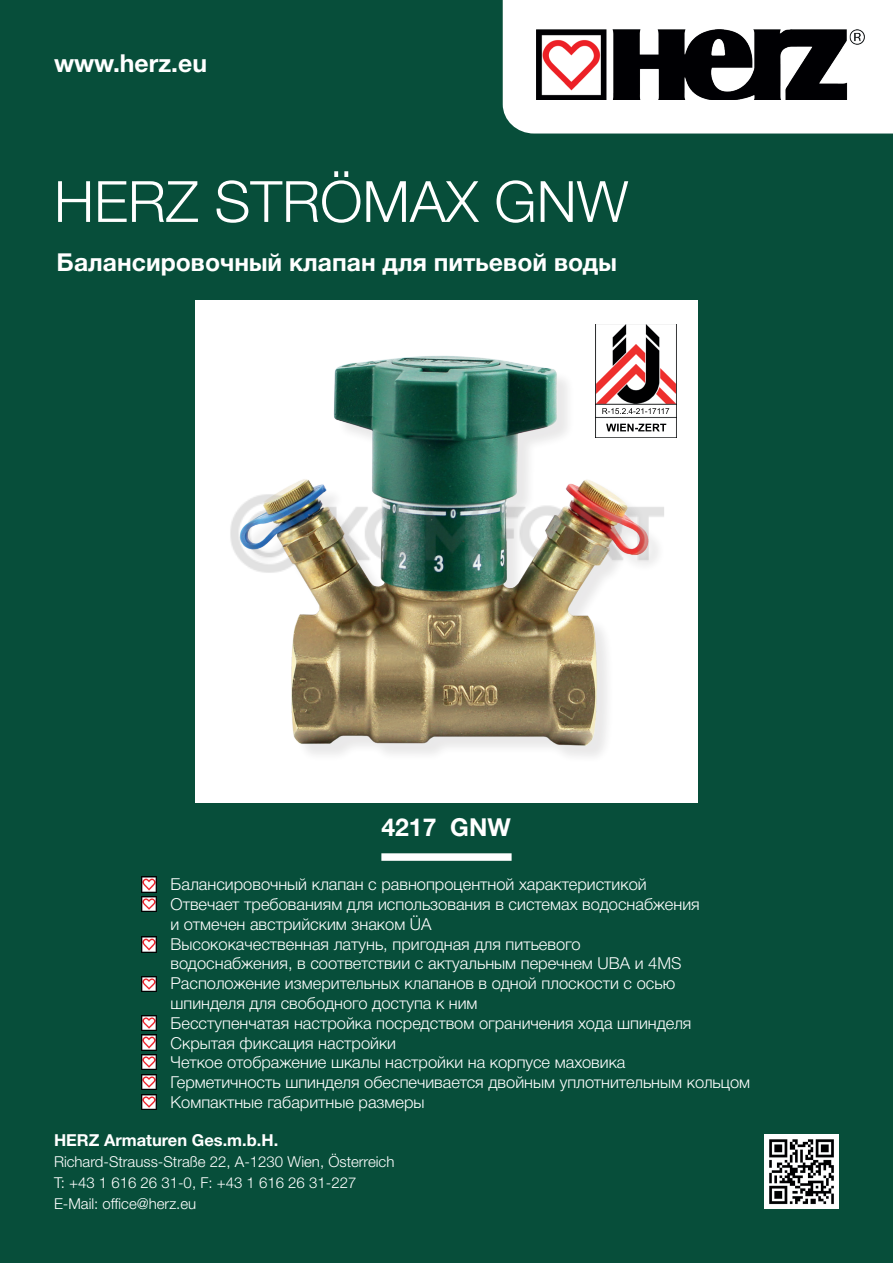
<style>
.page{position:relative;width:893px;height:1263px;background:#074e3a}
.page>*{position:absolute;margin:0;border:0;box-sizing:border-box;transform-origin:0 0}
.t1{font:300 57px "Helvetica Neue LT Std";color:#fff}
.t2{font:700 24.75px "Helvetica Neue Cyr";color:#fff}
.t3{font:700 24.75px "Helvetica Neue LT Std";color:#fff}
.t4{font:300 16.5px/19.8px "Helvetica Neue Cyr";color:#fff}
.t5{font:700 16.5px "Helvetica Neue LT Std";color:#fff}
.t6{font:300 15px/21px "Helvetica Neue LT Std";color:#fff}
.s1{font-family:"Helvetica Neue LT Std"}
</style>
<div class="page">
<div style="left:503px;top:0;width:390px;height:134px;background:#fff"></div>
<img style="left:536px;top:29px;width:328px;height:71px">
<img style="left:764px;top:1134px;width:75px;height:75px">
<div style="left:195px;top:300px;width:503px;height:503px;background:#fff"></div>
<div style="left:381px;top:853px;width:131px;height:8px;background:#fff"></div>
<img style="left:291px;top:355px;width:316px;height:401px">
<img style="left:595px;top:324px;width:81px;height:114px">
<img style="left:606px;top:424px;width:60px;height:7px">
<img style="left:602px;top:408px;width:67px;height:6px">
<img style="left:141px;top:877px;width:16px;height:15px">
<img style="left:141px;top:897px;width:16px;height:15px">
<img style="left:141px;top:937px;width:16px;height:15px">
<img style="left:141px;top:976px;width:16px;height:15px">
<img style="left:141px;top:1035px;width:16px;height:15px">
<img style="left:141px;top:1054px;width:16px;height:16px">
<img style="left:141px;top:1074px;width:16px;height:15px">
<img style="left:141px;top:1094px;width:16px;height:15px">
<img style="left:141px;top:1015px;width:16px;height:16px">
<img style="left:230px;top:485px;width:434px;height:98px">
<h2 class="t3" style="left:54px;top:48px;width:155px">www.herz.eu</h2>
<h1 class="t1" style="left:54px;top:167px;width:576px">HERZ STRÖMAX GNW</h1>
<h2 class="t2" style="left:57px;top:248px;width:562px">Балансировочный клапан для питьевой воды</h2>
<h2 class="t3" style="left:381px;top:812px;width:131px">4217 GNW</h2>
<p class="t4" style="left:144px;top:874px;width:505px">• Балансировочный клапан с равнопроцентной характеристикой</p>
<p class="t4" style="left:171px;top:894px;width:531px;text-indent:-27px">• Отвечает требованиям для использования в системах водоснабжения и отмечен австрийским знаком <span class="s1">Ü</span>A</p>
<p class="t4" style="left:171px;top:934px;width:522px;text-indent:-27px">• Высококачественная латунь, пригодная для питьевого водоснабжения, в соответствии с актуальным перечнем UBA и 4MS Расположение измерительных клапанов в одной плоскости с осью шпинделя для свободного доступа к ним<br>Бесступенчатая настройка посредством ограничения хода шпинделя</p>
<p class="t4" style="left:144px;top:1033px;width:254px">• Скрытая фиксация настройки</p>
<p class="t4" style="left:171px;top:1053px;width:581px;text-indent:-27px">• Четкое отображение шкалы настройки на корпусе маховика<br>Герметичность шпинделя обеспечивается двойным уплотнительным кольцом</p>
<p class="t4" style="left:144px;top:1092px;width:283px">• Компактные габаритные размеры</p>
<p class="t5" style="left:54px;top:1130px;width:226px">HERZ Armaturen Ges.m.b.H.</p>
<p class="t6" style="left:54px;top:1151px;width:342px">Richard-Strauss-Straße 22, A-1230 Wien, Österreich<br>T: +43 1 616 26 31-0, F: +43 1 616 26 31-227<br>E-Mail: office@herz.eu</p>
</div>
